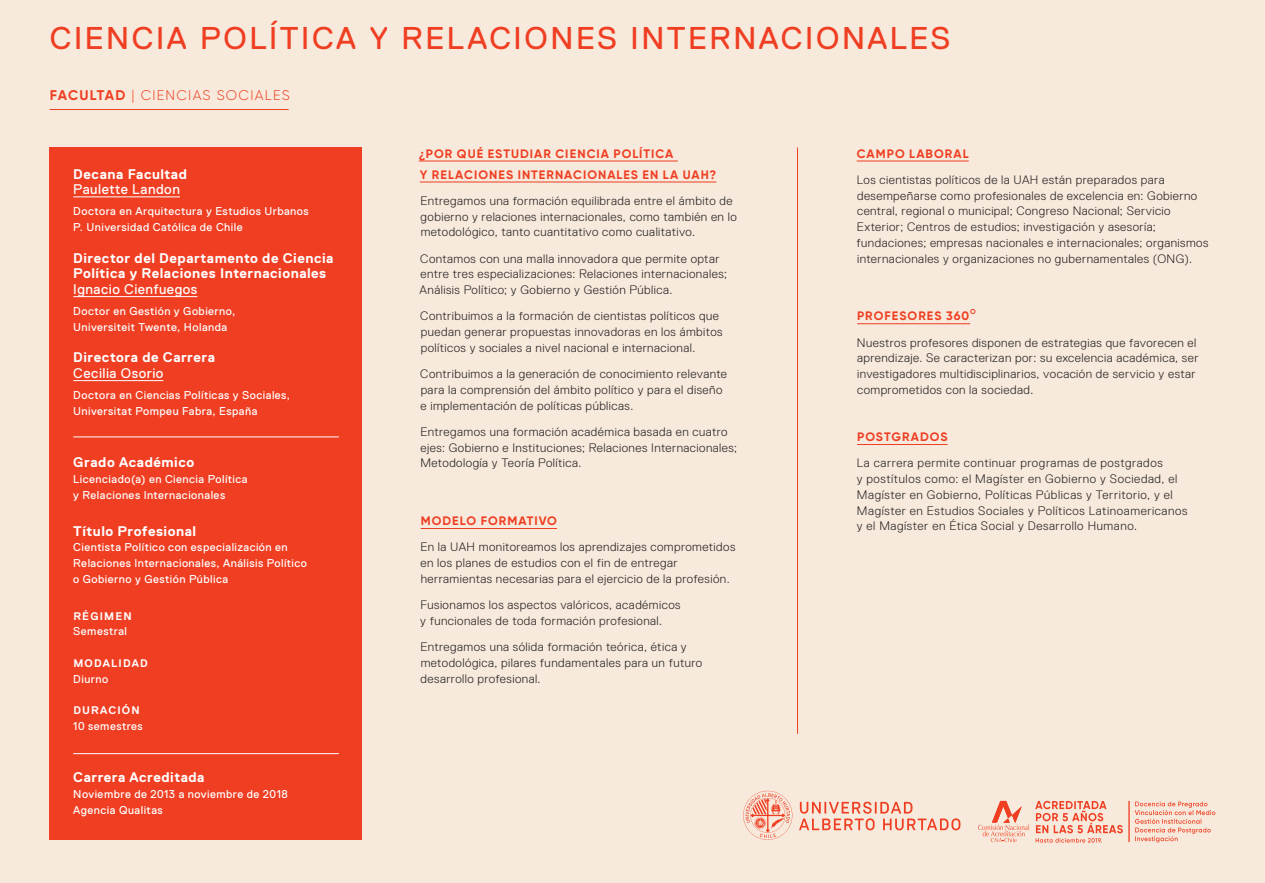
<style>
.page{position:relative;width:1265px;height:883px;background:#f7e9db}
.page>*{position:absolute;margin:0;border:0;box-sizing:border-box;transform-origin:0 0}
.nombre_carrera{font:31.5px "Replica Pro";letter-spacing:.08em;color:#ef3e22}
.tx_recuadro{font:700 14px/15.8px "Replica Pro";letter-spacing:.035em;color:#fff}
.facultad{font:300 14px "Gilroy";letter-spacing:.09em;color:#ef3e22}
.tx_continuo{font:300 12.25px/15.8px "Replica Pro";letter-spacing:.04em;color:#231f20}
.tx_continuo_c__sangr{font:300 12.25px/15.8px "Replica Pro";letter-spacing:.04em;color:#231f20}
.tx_continuo-2{font:700 12.25px/21px "Gilroy";letter-spacing:.085em;color:#ef3e22}
.tx_continuo_c__sangr-2{font:700 12.25px "Gilroy";letter-spacing:.08em;color:#ef3e22}
.tx_recuadro-2{font:11.38px/15.8px "Replica Pro";letter-spacing:.04em;color:#fff}
.tx_recuadro-3{font:700 11.03px "Replica Pro";letter-spacing:.11em;color:#fff}
.tx_continuo_c__sangr-3{font:700 7.17px "Gilroy";color:#ef3e22}
.s1{font-weight:700}
.s2{font-weight:400}
</style>
<div class="page">
<svg style="left:799px;top:802px;width:161px;height:28px"></svg>
<svg style="left:743px;top:791px;width:49px;height:49px"></svg>
<svg style="left:978px;top:801px;width:145px;height:42px"></svg>
<hr style="left:1128px;top:801px;width:2px;height:41px;background:#ef3e22">
<svg style="left:1135px;top:801px;width:80px;height:42px"></svg>
<div style="left:50px;top:147px;width:312px;height:693px;background:#ef3e22"></div>
<hr style="left:50px;top:109px;width:239px;height:1px;background:#ef3e22">
<hr style="left:73px;top:197px;width:107px;height:1px;background:#fff">
<hr style="left:73px;top:296px;width:124px;height:1px;background:#fff">
<hr style="left:73px;top:380px;width:90px;height:1px;background:#fff">
<hr style="left:419px;top:161px;width:259px;height:1px;background:#ef3e22">
<hr style="left:420px;top:182px;width:296px;height:1px;background:#ef3e22">
<hr style="left:421px;top:528px;width:136px;height:1px;background:#ef3e22">
<hr style="left:857px;top:161px;width:112px;height:1px;background:#ef3e22">
<hr style="left:857px;top:323px;width:113px;height:1px;background:#ef3e22">
<hr style="left:857px;top:444px;width:91px;height:1px;background:#ef3e22">
<hr style="left:797px;top:147px;width:1px;height:587px;background:#ef3e22">
<hr style="left:73px;top:436px;width:266px;height:1px;background:#fff">
<hr style="left:73px;top:753px;width:266px;height:1px;background:#fff">
<p class="nombre_carrera" style="left:50px;top:21px;width:902px">CIENCIA POLÍTICA Y RELACIONES INTERNACIONALES</p>
<p class="facultad" style="left:50px;top:87px;width:242px"><span class="s1">FACULTAD</span> | CIENCIAS SOCIALES</p>
<p class="tx_recuadro" style="left:73px;top:166px;width:115px">Decana Facultad<br><span class="s2">Paulette Landon</span></p>
<p class="tx_recuadro-2" style="left:73px;top:204px;width:237px">Doctora en Arquitectura y Estudios Urbanos<br>P. Universidad Católica de Chile</p>
<p class="tx_recuadro" style="left:73px;top:250px;width:262px">Director del Departamento de Ciencia<br>Política y Relaciones Internacionales<br><span class="s2">Ignacio Cienfuegos</span></p>
<p class="tx_recuadro-2" style="left:73px;top:303px;width:164px">Doctor en Gestión y Gobierno,<br>Universiteit Twente, Holanda</p>
<p class="tx_recuadro" style="left:73px;top:350px;width:143px">Directora de Carrera<br><span class="s2">Cecilia Osorio</span></p>
<p class="tx_recuadro-2" style="left:73px;top:387px;width:218px">Doctora en Ciencias Políticas y Sociales,<br>Universitat Pompeu Fabra, España</p>
<p class="tx_recuadro" style="left:73px;top:455px;width:122px">Grado Académico</p>
<p class="tx_recuadro-2" style="left:73px;top:471px;width:176px">Licenciado(a) en Ciencia Política y Relaciones Internacionales</p>
<p class="tx_recuadro" style="left:73px;top:523px;width:124px">Título Profesional</p>
<p class="tx_recuadro-2" style="left:73px;top:540px;width:235px">Cientista Político con especialización en<br>Relaciones Internacionales, Análisis Político o Gobierno y Gestión Pública</p>
<p class="tx_recuadro-3" style="left:73px;top:610px;width:60px">RÉGIMEN</p>
<p class="tx_recuadro-2" style="left:73px;top:624px;width:55px">Semestral</p>
<p class="tx_recuadro-3" style="left:73px;top:657px;width:76px">MODALIDAD</p>
<p class="tx_recuadro-2" style="left:73px;top:671px;width:36px">Diurno</p>
<p class="tx_recuadro-3" style="left:73px;top:704px;width:68px">DURACIÓN</p>
<p class="tx_recuadro-2" style="left:73px;top:718px;width:71px">10 semestres</p>
<p class="tx_recuadro" style="left:73px;top:770px;width:133px">Carrera Acreditada</p>
<p class="tx_recuadro-2" style="left:73px;top:786px;width:216px">Noviembre de 2013 a noviembre de 2018<br>Agencia Qualitas</p>
<p class="tx_continuo-2" style="left:419px;top:143px;width:299px">¿POR QUÉ ESTUDIAR CIENCIA POLÍTICA<br>Y RELACIONES INTERNACIONALES EN LA UAH?</p>
<p class="tx_continuo" style="left:420px;top:193px;width:318px">Entregamos una formación equilibrada entre el ámbito de gobierno y relaciones internacionales, como también en lo metodológico, tanto cuantitativo como cualitativo.</p>
<p class="tx_continuo" style="left:420px;top:250px;width:309px">Contamos con una malla innovadora que permite optar entre tres especializaciones: Relaciones internacionales;<br>Análisis Político; y Gobierno y Gestión Pública.</p>
<p class="tx_continuo" style="left:420px;top:308px;width:304px">Contribuimos a la formación de cientistas políticos que puedan generar propuestas innovadoras en los ámbitos políticos y sociales a nivel nacional e internacional.</p>
<p class="tx_continuo" style="left:420px;top:366px;width:308px">Contribuimos a la generación de conocimiento relevante para la comprensión del ámbito político y para el diseño e implementación de políticas públicas.</p>
<p class="tx_continuo" style="left:420px;top:424px;width:318px">Entregamos una formación académica basada en cuatro ejes: Gobierno e Instituciones; Relaciones Internacionales;<br>Metodología y Teoría Política.</p>
<p class="tx_continuo-2" style="left:421px;top:510px;width:138px">MODELO FORMATIVO</p>
<p class="tx_continuo" style="left:420px;top:539px;width:317px">En la UAH monitoreamos los aprendizajes comprometidos en los planes de estudios con el fin de entregar herramientas necesarias para el ejercicio de la profesión.</p>
<p class="tx_continuo" style="left:420px;top:597px;width:262px">Fusionamos los aspectos valóricos, académicos y funcionales de toda formación profesional.</p>
<p class="tx_continuo" style="left:420px;top:639px;width:283px">Entregamos una sólida formación teórica, ética y metodológica, pilares fundamentales para un futuro desarrollo profesional.</p>
<p class="tx_continuo_c__sangr-2" style="left:857px;top:146px;width:113px">CAMPO LABORAL</p>
<p class="tx_continuo_c__sangr" style="left:857px;top:172px;width:353px">Los cientistas políticos de la UAH están preparados para desempeñarse como profesionales de excelencia en: Gobierno central, regional o municipal; Congreso Nacional; Servicio Exterior; Centros de estudios; investigación y asesoría; fundaciones; empresas nacionales e internacionales; organismos internacionales y organizaciones no gubernamentales (ONG).</p>
<p class="tx_continuo_c__sangr-2" style="left:857px;top:308px;width:113px">PROFESORES 360</p>
<p class="tx_continuo_c__sangr-3" style="left:970px;top:307px;width:7px">O</p>
<p class="tx_continuo_c__sangr" style="left:857px;top:334px;width:343px">Nuestros profesores disponen de estrategias que favorecen el aprendizaje. Se caracterizan por: su excelencia académica, ser investigadores multidisciplinarios, vocación de servicio y estar comprometidos con la sociedad.</p>
<p class="tx_continuo_c__sangr-2" style="left:857px;top:429px;width:92px">POSTGRADOS</p>
<p class="tx_continuo_c__sangr" style="left:857px;top:455px;width:332px">La carrera permite continuar programas de postgrados<br>y postítulos como: el Magíster en Gobierno y Sociedad, el Magíster en Gobierno, Políticas Públicas y Territorio, y el Magíster en Estudios Sociales y Políticos Latinoamericanos y el Magíster en Ética Social y Desarrollo Humano.</p>
</div>
